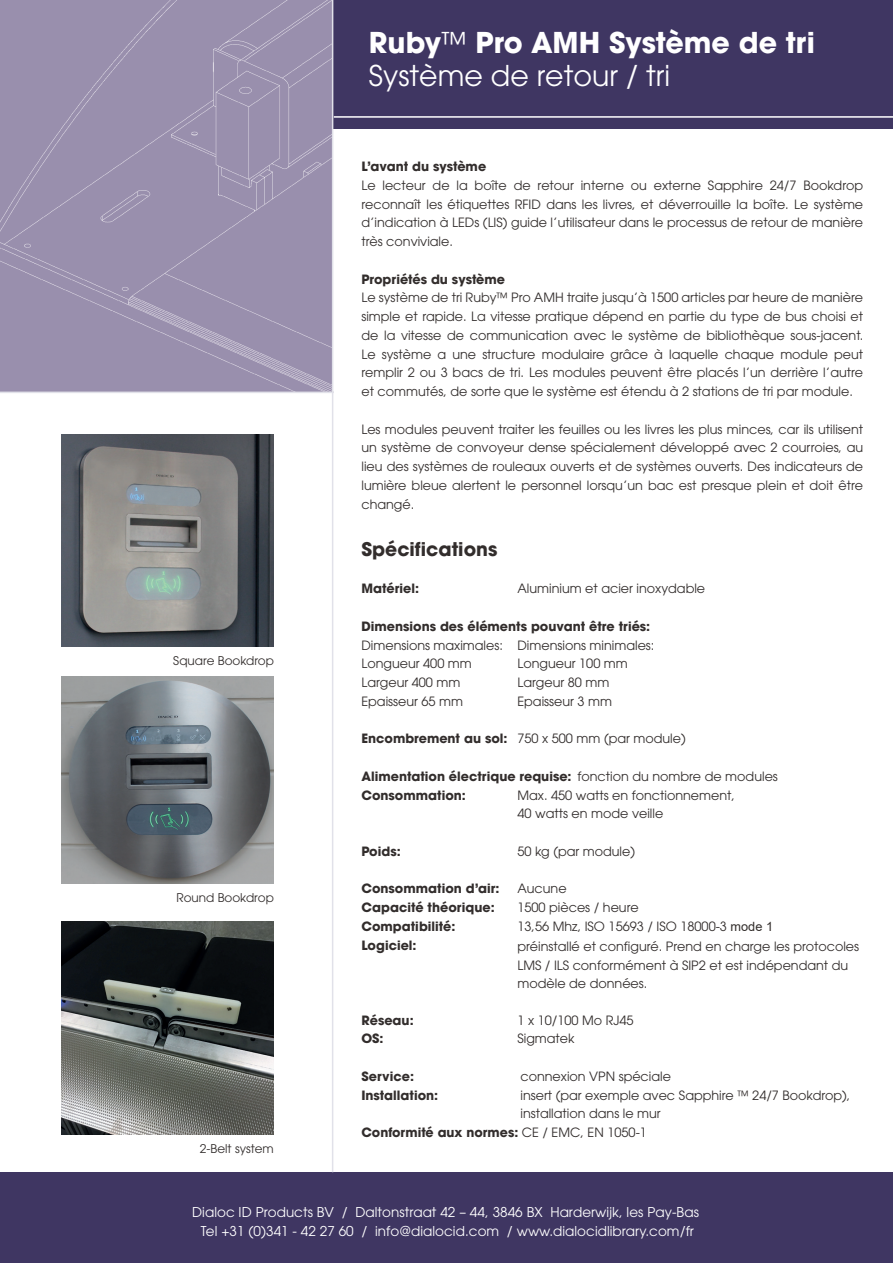
<style>
.page{position:relative;width:893px;height:1263px;background:#fff}
.page>*{position:absolute;margin:0;border:0;box-sizing:border-box;transform-origin:0 0}
.t1{font:700 28.5px/33px "ITC Avant Garde Pro";color:#fff}
.t2{font:700 18.75px "ITC Avant Garde Pro";color:#322d2c}
.t3{font:13.5px/19.5px "ITC Avant Garde Pro";letter-spacing:.005em;color:#fff;text-align:center}
.t4{font:12.75px/18.8px "ITC Avant Garde Pro";color:#322d2c}
.t5{font:700 12.75px/18.6px "ITC Avant Garde Pro";color:#322d2c}
.t6{font:12px "ITC Avant Garde Pro";color:#322d2c}
.s1{font-weight:400}
.s2{font-weight:700}
.s3{font-family:"Arial";color:#322d2b}
</style>
<div class="page">
<div style="left:333px;top:0;width:560px;height:129px;background:#3f3662"></div>
<div style="left:0;top:1172px;width:893px;height:91px;background:#3f3662"></div>
<div style="left:0;top:0;width:332px;height:392px;background:#998fad"></div>
<hr style="left:0;top:392px;width:334px;height:1px;background:#e1e1e9">
<hr style="left:332px;top:0;width:1px;height:1172px;background:#e1e1e9">
<hr style="left:334px;top:116px;width:559px;height:2px;background:#fff">
<img style="left:61px;top:434px;width:213px;height:213px">
<img style="left:61px;top:676px;width:213px;height:208px">
<img style="left:61px;top:922px;width:213px;height:212px">
<p class="t6" style="left:173px;top:653px;width:102px">Square Bookdrop</p>
<p class="t6" style="left:176px;top:890px;width:99px">Round Bookdrop</p>
<p class="t6" style="left:200px;top:1141px;width:75px">2-Belt system</p>
<h1 class="t1" style="left:369px;top:26px;width:447px">Ruby<span class="s1">™</span> Pro AMH Système de tri<br><span class="s1">Système de retour / tri</span></h1>
<p class="t5" style="left:361px;top:157px;width:126px">L’avant du système</p>
<p class="t4" style="left:361px;top:176px;width:503px;text-align:justify">Le lecteur de la boîte de retour interne ou externe Sapphire 24/7 Bookdrop reconnaît les étiquettes RFID dans les livres, et déverrouille la boîte. Le système d’indication à LEDs (LIS) guide l’utilisateur dans le processus de retour de manière très conviviale.</p>
<p class="t5" style="left:361px;top:269px;width:145px">Propriétés du système</p>
<p class="t4" style="left:361px;top:288px;width:503px;text-align:justify">Le système de tri Ruby™ Pro AMH traite jusqu’à 1500 articles par heure de manière simple et rapide. La vitesse pratique dépend en partie du type de bus choisi et de la vitesse de communication avec le système de bibliothèque sous-jacent.<br>Le système a une structure modulaire grâce à laquelle chaque module peut remplir 2 ou 3 bacs de tri. Les modules peuvent être placés l’un derrière l’autre et commutés, de sorte que le système est étendu à 2 stations de tri par module.</p>
<p class="t4" style="left:361px;top:419px;width:503px;text-align:justify">Les modules peuvent traiter les feuilles ou les livres les plus minces, car ils utilisent un système de convoyeur dense spécialement développé avec 2 courroies, au lieu des systèmes de rouleaux ouverts et de systèmes ouverts. Des indicateurs de lumière bleue alertent le personnel lorsqu’un bac est presque plein et doit être changé.</p>
<h2 class="t2" style="left:361px;top:536px;width:137px">Spécifications</h2>
<p class="t5" style="left:361px;top:579px;width:59px">Matériel:</p>
<p class="t4" style="left:517px;top:579px;width:189px">Aluminium et acier inoxydable</p>
<p class="t5" style="left:361px;top:617px;width:290px">Dimensions des éléments pouvant être triés:</p>
<p class="t4" style="left:361px;top:635px;width:294px">Dimensions maximales: Dimensions minimales:<br>Longueur 400 mm</p>
<p class="t4" style="left:517px;top:654px;width:112px">Longueur 100 mm</p>
<p class="t4" style="left:361px;top:673px;width:100px">Largeur 400 mm</p>
<p class="t4" style="left:517px;top:673px;width:93px">Largeur 80 mm</p>
<p class="t4" style="left:361px;top:692px;width:103px">Epaisseur 65 mm</p>
<p class="t4" style="left:517px;top:692px;width:96px">Epaisseur 3 mm</p>
<p class="t4" style="left:361px;top:729px;width:326px"><span class="s2">Encombrement au sol:</span> 750 x 500 mm (par module)</p>
<p class="t5" style="left:361px;top:767px;width:418px">Alimentation électrique requise: <span class="s1">fonction du nombre de modules<br></span>Consommation:</p>
<p class="t4" style="left:517px;top:785px;width:219px">Max. 450 watts en fonctionnement,<br>40 watts en mode veille</p>
<p class="t5" style="left:361px;top:842px;width:41px">Poids:</p>
<p class="t4" style="left:517px;top:842px;width:119px">50 kg (par module)</p>
<p class="t5" style="left:361px;top:879px;width:139px">Consommation d’air:</p>
<p class="t4" style="left:517px;top:879px;width:51px">Aucune</p>
<p class="t5" style="left:361px;top:898px;width:135px">Capacité théorique:</p>
<p class="t4" style="left:517px;top:898px;width:123px">1500 pièces / heure</p>
<p class="t5" style="left:361px;top:917px;width:95px">Compatibilité:</p>
<p class="t4" style="left:517px;top:916px;width:343px;line-height:20px">13,56 Mhz, ISO 15693 / ISO 18000-3 <span class="s3">mode 1<br></span>préinstallé et configuré. Prend en charge les protocoles</p>
<p class="t4" style="left:517px;top:955px;width:332px">LMS / ILS conformément à SIP2 et est indépendant du modèle de données.</p>
<p class="t5" style="left:361px;top:935px;width:57px">Logiciel:</p>
<p class="t5" style="left:361px;top:1010px;width:54px">Réseau:</p>
<p class="t4" style="left:517px;top:1010px;width:118px">1 x 10/100 Mo RJ45</p>
<p class="t5" style="left:361px;top:1029px;width:24px">OS:</p>
<p class="t4" style="left:517px;top:1029px;width:59px">Sigmatek</p>
<p class="t5" style="left:361px;top:1067px;width:54px">Service:</p>
<p class="t4" style="left:520px;top:1067px;width:152px">connexion VPN spéciale</p>
<p class="t5" style="left:361px;top:1085px;width:78px">Installation:</p>
<p class="t4" style="left:520px;top:1085px;width:332px">insert (par exemple avec Sapphire ™ 24/7 Bookdrop),</p>
<p class="t4" style="left:520px;top:1104px;width:142px">installation dans le mur</p>
<p class="t5" style="left:361px;top:1123px;width:287px">Conformité aux normes: <span class="s1">CE / EMC, EN 1050-1</span></p>
<p class="t3" style="left:192px;top:1202px;width:508px">Dialoc ID Products BV / Daltonstraat 42 – 44, 3846 BX Harderwijk, les Pay-Bas<br>Tel +31 (0)341 - 42 27 60 / info@dialocid.com / www.dialocidlibrary.com/fr</p>
</div>
